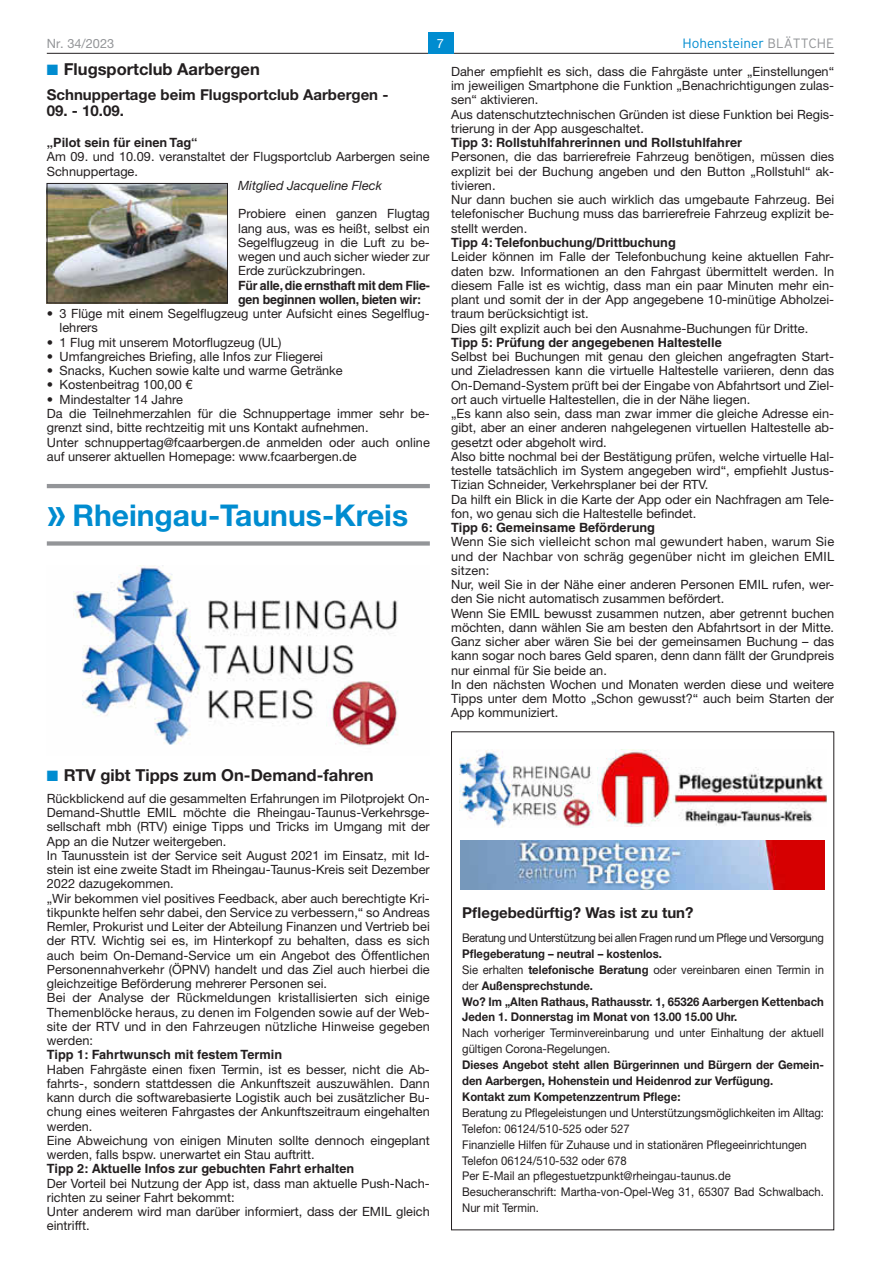
<style>
.page{position:relative;width:881px;height:1263px;background:#fff}
.page>*{position:absolute;margin:0;border:0;box-sizing:border-box;transform-origin:0 0}
.t1{font:700 30px "Helvetica Neue LT";color:#008cd0}
.t2{font:700 16.5px "Helvetica Neue LT";color:#231f20}
.t3{font:700 15px "Helvetica Neue LT";color:#231f20}
.t4{font:300 13.5px "Interstate";color:#008cd0}
.t5{font:12.75px/14.2px "Helvetica Neue LT";color:#231f20}
.t6{font:700 12.75px "Helvetica LT";color:#231f20}
.t7{font:700 12.75px/14.2px "Helvetica LT";letter-spacing:-.02em;color:#231f20}
.t8{font:italic 12.75px "Helvetica Neue LT";color:#231f20}
.t9{font:12.75px "Helvetica Neue LT";color:#939598}
.t10{font:12.75px "Helvetica Neue LT";color:#fff}
.t11{font:12px/15.9px "Helvetica Neue LT";color:#231f20;scale:.94 1}
.t12{font:700 12px/15.9px "Helvetica Neue LT";color:#231f20;scale:.94 1}
.t13{font:12px "Helvetica Neue LT";letter-spacing:-.03em;color:#231f20;scale:.94 1}
.s1{color:#939598}
.s2{color:#008cd0}
.s3{font-family:"Interstate";font-size:36px}
.s4{font-weight:400}
</style>
<div class="page">
<hr style="left:47px;top:53px;width:786px;height:1px;background:#231f20">
<div style="left:427px;top:32px;width:26px;height:21px;background:#008cd0"></div>
<img style="left:460px;top:840px;width:364px;height:50px">
<img style="left:597px;top:750px;width:229px;height:76px">
<img style="left:459px;top:750px;width:135px;height:78px">
<hr style="left:47px;top:484px;width:382px;height:4px;background:#939598">
<div style="left:47px;top:541px;width:382px;height:5px;background:#939598"></div>
<img style="left:49px;top:185px;width:176px;height:116px">
<div style="left:47px;top:183px;width:180px;height:120px;border:1px solid #231f20"></div>
<img style="left:73px;top:566px;width:325px;height:180px">
<p class="t9" style="left:47px;top:36px;width:69px">Nr. 34/2023</p>
<p class="t10" style="left:437px;top:36px;width:9px">7</p>
<p class="t4" style="left:682px;top:35px;width:153px">Hohensteiner <span class="s1">BLÄTTCHE</span></p>
<p class="t5" style="left:451px;top:64px;width:384px">Daher empfiehlt es sich, dass die Fahrgäste unter „Einstellungen“ im jeweiligen Smartphone die Funktion „Benachrichtigungen zulas&shy;sen“ aktivieren.<br>Aus datenschutztechnischen Gründen ist diese Funktion bei Regis&shy;trierung in der App ausgeschaltet.</p>
<p class="t6" style="left:451px;top:135px;width:292px">Tipp 3: Rollstuhlfahrerinnen und Rollstuhlfahrer</p>
<p class="t5" style="left:451px;top:150px;width:384px">Personen, die das barrierefreie Fahrzeug benötigen, müssen dies explizit bei der Buchung angeben und den Button „Rollstuhl“ ak&shy;tivieren.<br>Nur dann buchen sie auch wirklich das umgebaute Fahrzeug. Bei telefonischer Buchung muss das barrierefreie Fahrzeug explizit be&shy;stellt werden.</p>
<p class="t6" style="left:451px;top:235px;width:226px">Tipp 4: Telefonbuchung/Drittbuchung</p>
<p class="t5" style="left:451px;top:249px;width:384px">Leider können im Falle der Telefonbuchung keine aktuellen Fahr&shy;daten bzw. Informationen an den Fahrgast übermittelt werden. In diesem Falle ist es wichtig, dass man ein paar Minuten mehr ein&shy;plant und somit der in der App angegebene 10-minütige Abholzei&shy;traum berücksichtigt ist.<br>Dies gilt explizit auch bei den Ausnahme-Buchungen für Dritte.</p>
<p class="t6" style="left:451px;top:334px;width:272px">Tipp 5: Prüfung der angegebenen Haltestelle</p>
<p class="t5" style="left:451px;top:349px;width:384px">Selbst bei Buchungen mit genau den gleichen angefragten Start&shy;und Zieladressen kann die virtuelle Haltestelle variieren, denn das On-Demand-System prüft bei der Eingabe von Abfahrtsort und Ziel&shy;ort auch virtuelle Haltestellen, die in der Nähe liegen.<br>„Es kann also sein, dass man zwar immer die gleiche Adresse ein&shy;gibt, aber an einer anderen nahgelegenen virtuellen Haltestelle ab&shy;gesetzt oder abgeholt wird.<br>Also bitte nochmal bei der Bestätigung prüfen, welche virtuelle Hal&shy;testelle tatsächlich im System angegeben wird“, empfiehlt Justus-Tizian Schneider, Verkehrsplaner bei der RTV.<br>Da hilft ein Blick in die Karte der App oder ein Nachfragen am Tele&shy;fon, wo genau sich die Haltestelle befindet.</p>
<p class="t6" style="left:451px;top:520px;width:205px">Tipp 6: Gemeinsame Beförderung</p>
<p class="t5" style="left:451px;top:534px;width:384px">Wenn Sie sich vielleicht schon mal gewundert haben, warum Sie und der Nachbar von schräg gegenüber nicht im gleichen EMIL sitzen:<br>Nur, weil Sie in der Nähe einer anderen Personen EMIL rufen, wer&shy;den Sie nicht automatisch zusammen befördert.<br>Wenn Sie EMIL bewusst zusammen nutzen, aber getrennt buchen möchten, dann wählen Sie am besten den Abfahrtsort in der Mitte.<br>Ganz sicher aber wären Sie bei der gemeinsamen Buchung – das kann sogar noch bares Geld sparen, denn dann fällt der Grundpreis nur einmal für Sie beide an.<br>In den nächsten Wochen und Monaten werden diese und weitere Tipps unter dem Motto „Schon gewusst?“ auch beim Starten der App kommuniziert.</p>
<p class="t2" style="left:47px;top:58px;width:214px"><span class="s2">■</span> Flugsportclub Aarbergen</p>
<p class="t3" style="left:47px;top:85px;width:343px">Schnuppertage beim Flugsportclub Aarbergen -</p>
<p class="t3" style="left:47px;top:101px;width:78px">09. - 10.09.</p>
<p class="t6" style="left:47px;top:135px;width:152px">„Pilot sein für einen Tag“</p>
<p class="t5" style="left:47px;top:150px;width:384px">Am 09. und 10.09. veranstaltet der Flugsportclub Aarbergen seine<br>Schnuppertage.</p>
<p class="t8" style="left:238px;top:178px;width:145px">Mitglied Jacqueline Fleck</p>
<p class="t5" style="left:238px;top:207px;width:193px;text-align:justify">Probiere einen ganzen Flugtag lang aus, was es heißt, selbst ein Segelflugzeug in die Luft zu be&shy;wegen und auch sicher wieder zur Erde zurückzubringen.</p>
<p class="t7" style="left:238px;top:278px;width:193px">Für alle, die ernsthaft mit dem Flie&shy;gen beginnen wollen, bieten wir:</p>
<p class="t5" style="left:60px;top:306px;width:371px;text-indent:-13px">• 3 Flüge mit einem Segelflugzeug unter Aufsicht eines Segelflug&shy;lehrers</p>
<p class="t5" style="left:47px;top:335px;width:236px">• 1 Flug mit unserem Motorflugzeug (UL)</p>
<p class="t5" style="left:47px;top:349px;width:277px">• Umfangreiches Briefing, alle Infos zur Fliegerei</p>
<p class="t5" style="left:47px;top:363px;width:297px">• Snacks, Kuchen sowie kalte und warme Getränke</p>
<p class="t5" style="left:47px;top:378px;width:147px">• Kostenbeitrag 100,00 €</p>
<p class="t5" style="left:47px;top:392px;width:384px">• Mindestalter 14 Jahre<br>Da die Teilnehmerzahlen für die Schnuppertage immer sehr be&shy;grenzt sind, bitte rechtzeitig mit uns Kontakt aufnehmen.<br>Unter schnuppertag@fcaarbergen.de anmelden oder auch online auf unserer aktuellen Homepage: www.fcaarbergen.de</p>
<h1 class="t1" style="left:47px;top:497px;width:363px"><span class="s3">»</span> Rheingau-Taunus-Kreis</h1>
<p class="t2" style="left:47px;top:765px;width:328px"><span class="s2">■</span> RTV gibt Tipps zum On-Demand-fahren</p>
<p class="t5" style="left:47px;top:791px;width:384px">Rückblickend auf die gesammelten Erfahrungen im Pilotprojekt On-Demand-Shuttle EMIL möchte die Rheingau-Taunus-Verkehrsge&shy;sellschaft mbh (RTV) einige Tipps und Tricks im Umgang mit der App an die Nutzer weitergeben.<br>In Taunusstein ist der Service seit August 2021 im Einsatz, mit Id&shy;stein ist eine zweite Stadt im Rheingau-Taunus-Kreis seit Dezember 2022 dazugekommen.<br>„Wir bekommen viel positives Feedback, aber auch berechtigte Kri&shy;tikpunkte helfen sehr dabei, den Service zu verbessern,“ so Andreas Remler, Prokurist und Leiter der Abteilung Finanzen und Vertrieb bei der RTV. Wichtig sei es, im Hinterkopf zu behalten, dass es sich auch beim On-Demand-Service um ein Angebot des Öffentlichen Personennahverkehr (ÖPNV) handelt und das Ziel auch hierbei die gleichzeitige Beförderung mehrerer Personen sei.<br>Bei der Analyse der Rückmeldungen kristallisierten sich einige Themenblöcke heraus, zu denen im Folgenden sowie auf der Web&shy;site der RTV und in den Fahrzeugen nützliche Hinweise gegeben werden:</p>
<p class="t6" style="left:47px;top:1047px;width:237px">Tipp 1: Fahrtwunsch mit festem Termin</p>
<p class="t5" style="left:47px;top:1062px;width:384px">Haben Fahrgäste einen fixen Termin, ist es besser, nicht die Ab&shy;fahrts-, sondern stattdessen die Ankunftszeit auszuwählen. Dann kann durch die softwarebasierte Logistik auch bei zusätzlicher Bu&shy;chung eines weiteren Fahrgastes der Ankunftszeitraum eingehalten werden.<br>Eine Abweichung von einigen Minuten sollte dennoch eingeplant werden, falls bspw. unerwartet ein Stau auftritt.</p>
<p class="t6" style="left:47px;top:1161px;width:309px">Tipp 2: Aktuelle Infos zur gebuchten Fahrt erhalten</p>
<p class="t5" style="left:47px;top:1176px;width:384px">Der Vorteil bei Nutzung der App ist, dass man aktuelle Push-Nach&shy;richten zu seiner Fahrt bekommt:<br>Unter anderem wird man darüber informiert, dass der EMIL gleich eintrifft.</p>
<p class="t3" style="left:462px;top:903px;width:233px">Pflegebedürftig? Was ist zu tun?</p>
<p class="t13" style="left:462px;top:930px;width:386px">Beratung und Unterstützung bei allen Fragen rund um Pflege und Versorgung</p>
<p class="t12" style="left:462px;top:945px;width:386px">Pflegeberatung – neutral – kostenlos.<br><span class="s4">Sie erhalten</span> telefonische Beratung <span class="s4">oder vereinbaren einen Termin in der</span> Außensprechstunde.<br>Wo? Im „Alten Rathaus, Rathausstr. 1, 65326 Aarbergen Kettenbach Jeden 1. Donnerstag im Monat von 13.00 15.00 Uhr.</p>
<p class="t11" style="left:462px;top:1025px;width:386px">Nach vorheriger Terminvereinbarung und unter Einhaltung der aktuell gültigen Corona-Regelungen.</p>
<p class="t12" style="left:462px;top:1057px;width:386px">Dieses Angebot steht allen Bürgerinnen und Bürgern der Gemein&shy;den Aarbergen, Hohenstein und Heidenrod zur Verfügung.<br>Kontakt zum Kompetenzzentrum Pflege:</p>
<p class="t11" style="left:462px;top:1104px;width:386px">Beratung zu Pflegeleistungen und Unterstützungsmöglichkeiten im Alltag:<br>Telefon: 06124/510-525 oder 527<br>Finanzielle Hilfen für Zuhause und in stationären Pflegeeinrichtungen Telefon 06124/510-532 oder 678<br>Per E-Mail an pflegestuetzpunkt@rheingau-taunus.de Besucheranschrift: Martha-von-Opel-Weg 31, 65307 Bad Schwalbach.<br>Nur mit Termin.</p>
</div>
